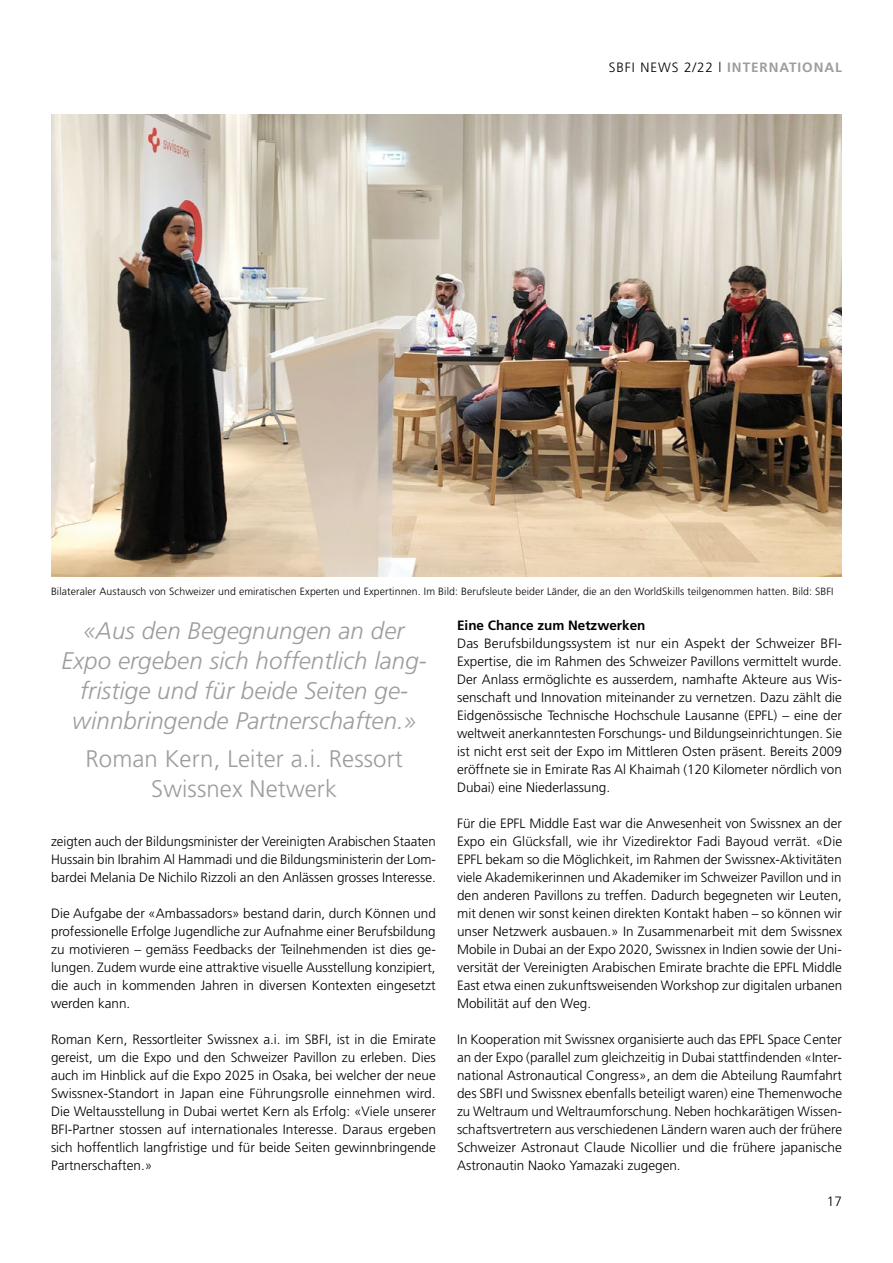
<style>
.page{position:relative;width:893px;height:1263px;background:#fff}
.page>*{position:absolute;margin:0;border:0;box-sizing:border-box;transform-origin:0 0}
.t1{font:italic 300 24px/30px "Frutiger LT Std";letter-spacing:.005em;color:#9d9d9c;text-align:center}
.t2{font:300 24px/30px "Frutiger LT Std";letter-spacing:.005em;color:#9d9d9c;text-align:center}
.t3{font:300 13.5px/18px "Frutiger LT Std";color:#000;text-align:justify}
.t4{font:300 13.5px "Frutiger LT Std";letter-spacing:.07em;color:#000}
.t5{font:700 13.5px "Frutiger LT Std";color:#000}
.t6{font:300 10.5px "Frutiger LT Std";letter-spacing:.01em;color:#000}
.s1{font-weight:700;color:#9d9d9c}
</style>
<div class="page">
<img style="left:51px;top:115px;width:791px;height:461px">
<p class="t4" style="left:609px;top:60px;width:235px">SBFI NEWS 2/22 l <span class="s1">INTERNATIONAL</span></p>
<p class="t6" style="left:51px;top:585px;width:784px">Bilateraler Austausch von Schweizer und emiratischen Experten und Expertinnen. Im Bild: Berufsleute beider Länder, die an den WorldSkills teilgenommen hatten. Bild: SBFI</p>
<h2 class="t1" style="left:61px;top:616px;width:367px">«Aus den Begegnungen an der Expo ergeben sich hoffentlich lang&shy;fristige und für beide Seiten ge&shy;winnbringende Partnerschaften.»</h2>
<h2 class="t2" style="left:85px;top:744px;width:319px">Roman Kern, Leiter a.i. Ressort<br>Swissnex Netwerk</h2>
<p class="t3" style="left:51px;top:833px;width:386px">zeigten auch der Bildungsminister der Vereinigten Arabischen Staaten Hussain bin Ibrahim Al Hammadi und die Bildungsministerin der Lom&shy;bardei Melania De Nichilo Rizzoli an den Anlässen grosses Interesse.</p>
<p class="t3" style="left:51px;top:905px;width:386px">Die Aufgabe der «Ambassadors» bestand darin, durch Können und professionelle Erfolge Jugendliche zur Aufnahme einer Berufsbildung zu motivieren – gemäss Feedbacks der Teilnehmenden ist dies ge&shy;lungen. Zudem wurde eine attraktive visuelle Ausstellung konzipiert, die auch in kommenden Jahren in diversen Kontexten eingesetzt werden kann.</p>
<p class="t3" style="left:51px;top:1031px;width:387px">Roman Kern, Ressortleiter Swissnex a.i. im SBFI, ist in die Emirate gereist, um die Expo und den Schweizer Pavillon zu erleben. Dies auch im Hinblick auf die Expo 2025 in Osaka, bei welcher der neue Swissnex-Standort in Japan eine Führungsrolle einnehmen wird.<br>Die Weltausstellung in Dubai wertet Kern als Erfolg: «Viele unserer BFI-Partner stossen auf internationales Interesse. Daraus ergeben sich hoffentlich langfristige und für beide Seiten gewinnbringende Partnerschaften.»</p>
<p class="t5" style="left:457px;top:617px;width:190px">Eine Chance zum Netzwerken</p>
<p class="t3" style="left:457px;top:635px;width:387px">Das Berufsbildungssystem ist nur ein Aspekt der Schweizer BFI-Expertise, die im Rahmen des Schweizer Pavillons vermittelt wurde.<br>Der Anlass ermöglichte es ausserdem, namhafte Akteure aus Wis&shy;senschaft und Innovation miteinander zu vernetzen. Dazu zählt die Eidgenössische Technische Hochschule Lausanne (EPFL) – eine der weltweit anerkanntesten Forschungs- und Bildungseinrichtungen. Sie ist nicht erst seit der Expo im Mittleren Osten präsent. Bereits 2009 eröffnete sie in Emirate Ras Al Khaimah (120 Kilometer nördlich von Dubai) eine Niederlassung.</p>
<p class="t3" style="left:457px;top:815px;width:387px">Für die EPFL Middle East war die Anwesenheit von Swissnex an der Expo ein Glücksfall, wie ihr Vizedirektor Fadi Bayoud verrät. «Die EPFL bekam so die Möglichkeit, im Rahmen der Swissnex-Aktivitäten viele Akademikerinnen und Akademiker im Schweizer Pavillon und in den anderen Pavillons zu treffen. Dadurch begegneten wir Leuten, mit denen wir sonst keinen direkten Kontakt haben – so können wir unser Netzwerk ausbauen.» In Zusammenarbeit mit dem Swissnex Mobile in Dubai an der Expo 2020, Swissnex in Indien sowie der Uni&shy;versität der Vereinigten Arabischen Emirate brachte die EPFL Middle East etwa einen zukunftsweisenden Workshop zur digitalen urbanen Mobilität auf den Weg.</p>
<p class="t3" style="left:457px;top:1031px;width:387px">In Kooperation mit Swissnex organisierte auch das EPFL Space Center an der Expo (parallel zum gleichzeitig in Dubai stattfindenden «Inter&shy;national Astronautical Congress», an dem die Abteilung Raumfahrt des SBFI und Swissnex ebenfalls beteiligt waren) eine Themenwoche zu Weltraum und Weltraumforschung. Neben hochkarätigen Wissen&shy;schaftsvertretern aus verschiedenen Ländern waren auch der frühere Schweizer Astronaut Claude Nicollier und die frühere japanische Astronautin Naoko Yamazaki zugegen.</p>
<p class="t3" style="left:827px;top:1193px;width:17px">17</p>
</div>
